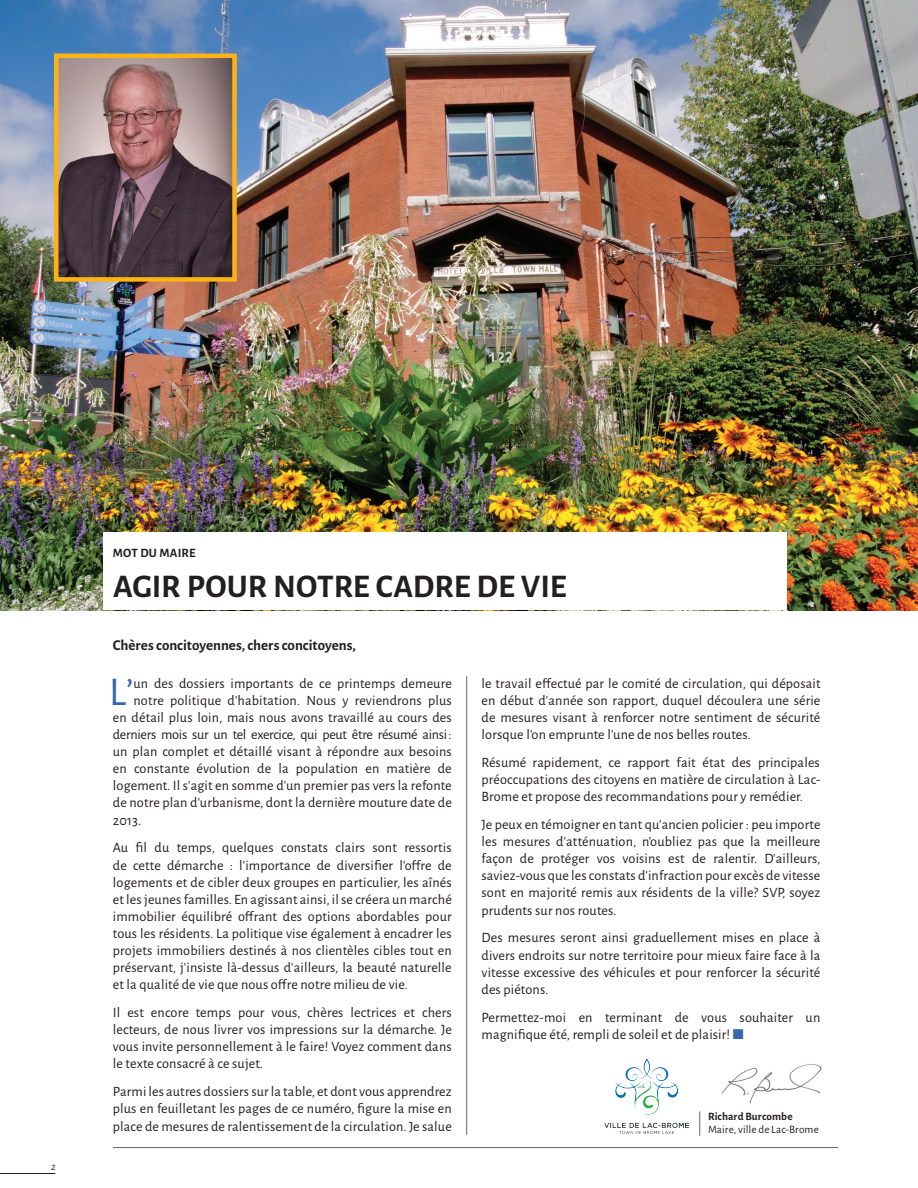
<style>
.page{position:relative;width:918px;height:1188px;background:#fff}
.page>*{position:absolute;margin:0;border:0;box-sizing:border-box;transform-origin:0 0}
.t1{font:40.95px "Alegreya Sans";color:#3566b1}
.t2{font:700 33px "Alegreya Sans";color:#231f20}
.t3{font:700 15px "Alegreya Sans";letter-spacing:.005em;color:#231f20}
.t4{font:14.25px/17.1px "Alegreya Sans";letter-spacing:.01em;color:#231f20;text-align:justify}
.t5{font:14.25px "Alegreya Sans";letter-spacing:-.02em;color:#231f20}
.t6{font:700 12.75px "Alegreya Sans";letter-spacing:.015em;color:#231f20}
.t7{font:11.25px "Alegreya Sans";letter-spacing:.01em;color:#231f20}
.t8{font:700 11.25px "Alegreya Sans";letter-spacing:.01em;color:#231f20}
.t9{font:italic 10.5px "Alegreya Sans";color:#231f20}
.s1{color:#3566b1}
</style>
<div class="page">
<hr style="left:0;top:1173px;width:55px;height:1px;background:#231f20">
<img style="left:0;top:0;width:918px;height:610px">
<hr style="left:113px;top:1147px;width:725px;height:1px;background:#636366">
<img style="left:605px;top:1058px;width:84px;height:76px">
<img style="left:721px;top:1064px;width:101px;height:40px">
<svg style="left:699px;top:1111px;width:1px;height:25px"></svg>
<div style="left:103px;top:533px;width:683px;height:77px;background:#fff"></div>
<img style="left:59px;top:59px;width:173px;height:218px">
<div style="left:54px;top:54px;width:183px;height:228px;border:4px solid #fbb316"></div>
<hr style="left:466px;top:676px;width:1px;height:459px;background:#636366">
<p class="t9" style="left:51px;top:1159px;width:6px">2</p>
<p class="t6" style="left:113px;top:544px;width:84px">mot du maire</p>
<h2 class="t2" style="left:113px;top:562px;width:455px">Agir pour notre cadre de vie</h2>
<p class="t3" style="left:113px;top:634px;width:245px">Chères concitoyennes, chers concitoyens,</p>
<h1 class="t1" style="left:109px;top:664px;width:25px">L’</h1>
<p class="t4" style="left:133px;top:674px;width:320px">un des dossiers importants de ce printemps demeure</p>
<p class="t4" style="left:133px;top:691px;width:320px">notre politique d’habitation. Nous y reviendrons plus</p>
<p class="t4" style="left:113px;top:708px;width:340px">en détail plus loin, mais nous avons travaillé au cours des</p>
<p class="t5" style="left:113px;top:725px;width:340px">derniers mois sur un tel exercice, qui peut être résumé ainsi:</p>
<p class="t4" style="left:113px;top:742px;width:340px">un plan complet et détaillé visant à répondre aux besoins</p>
<p class="t4" style="left:113px;top:759px;width:340px">en constante évolution de la population en matière de</p>
<p class="t4" style="left:113px;top:777px;width:340px">logement. Il s’agit en somme d’un premier pas vers la refonte</p>
<p class="t4" style="left:113px;top:794px;width:340px">de notre plan d’urbanisme, dont la dernière mouture date de</p>
<p class="t4" style="left:113px;top:811px;width:30px">2013.</p>
<p class="t4" style="left:113px;top:839px;width:340px">Au fil du temps, quelques constats clairs sont ressortis de cette démarche : l’importance de diversifier l’offre de logements et de cibler deux groupes en particulier, les aînés et les jeunes familles. En agissant ainsi, il se créera un marché immobilier équilibré offrant des options abordables pour tous les résidents. La politique vise également à encadrer les projets immobiliers destinés à nos clientèles cibles tout en préservant, j’insiste là-dessus d’ailleurs, la beauté naturelle et la qualité de vie que nous offre notre milieu de vie.</p>
<p class="t4" style="left:113px;top:1003px;width:340px">Il est encore temps pour vous, chères lectrices et chers lecteurs, de nous livrer vos impressions sur la démarche. Je vous invite personnellement à le faire! Voyez comment dans le texte consacré à ce sujet.</p>
<p class="t4" style="left:113px;top:1083px;width:340px">Parmi les autres dossiers sur la table, et dont vous apprendrez plus en feuilletant les pages de ce numéro, figure la mise en place de mesures de ralentissement de la circulation. Je salue</p>
<p class="t4" style="left:482px;top:674px;width:341px">le travail effectué par le comité de circulation, qui déposait en début d’année son rapport, duquel découlera une série de mesures visant à renforcer notre sentiment de sécurité lorsque l’on emprunte l’une de nos belles routes.</p>
<p class="t4" style="left:482px;top:753px;width:340px">Résumé rapidement, ce rapport fait état des principales préoccupations des citoyens en matière de circulation à Lac-Brome et propose des recommandations pour y remédier.</p>
<p class="t4" style="left:482px;top:815px;width:340px">Je peux en témoigner en tant qu’ancien policier : peu importe les mesures d’atténuation, n’oubliez pas que la meilleure façon de protéger vos voisins est de ralentir. D’ailleurs, saviez-vous que les constats d’infraction pour excès de vitesse sont en majorité remis aux résidents de la ville? SVP, soyez prudents sur nos routes.</p>
<p class="t4" style="left:482px;top:929px;width:340px">Des mesures seront ainsi graduellement mises en place à divers endroits sur notre territoire pour mieux faire face à la vitesse excessive des véhicules et pour renforcer la sécurité des piétons.</p>
<p class="t4" style="left:482px;top:1008px;width:340px">Permettez-moi en terminant de vous souhaiter un magnifique été, rempli de soleil et de plaisir! <span class="s1">■</span></p>
<p class="t8" style="left:708px;top:1108px;width:86px">Richard Burcombe</p>
<p class="t7" style="left:708px;top:1122px;width:112px">Maire, ville de Lac-Brome</p>
</div>
